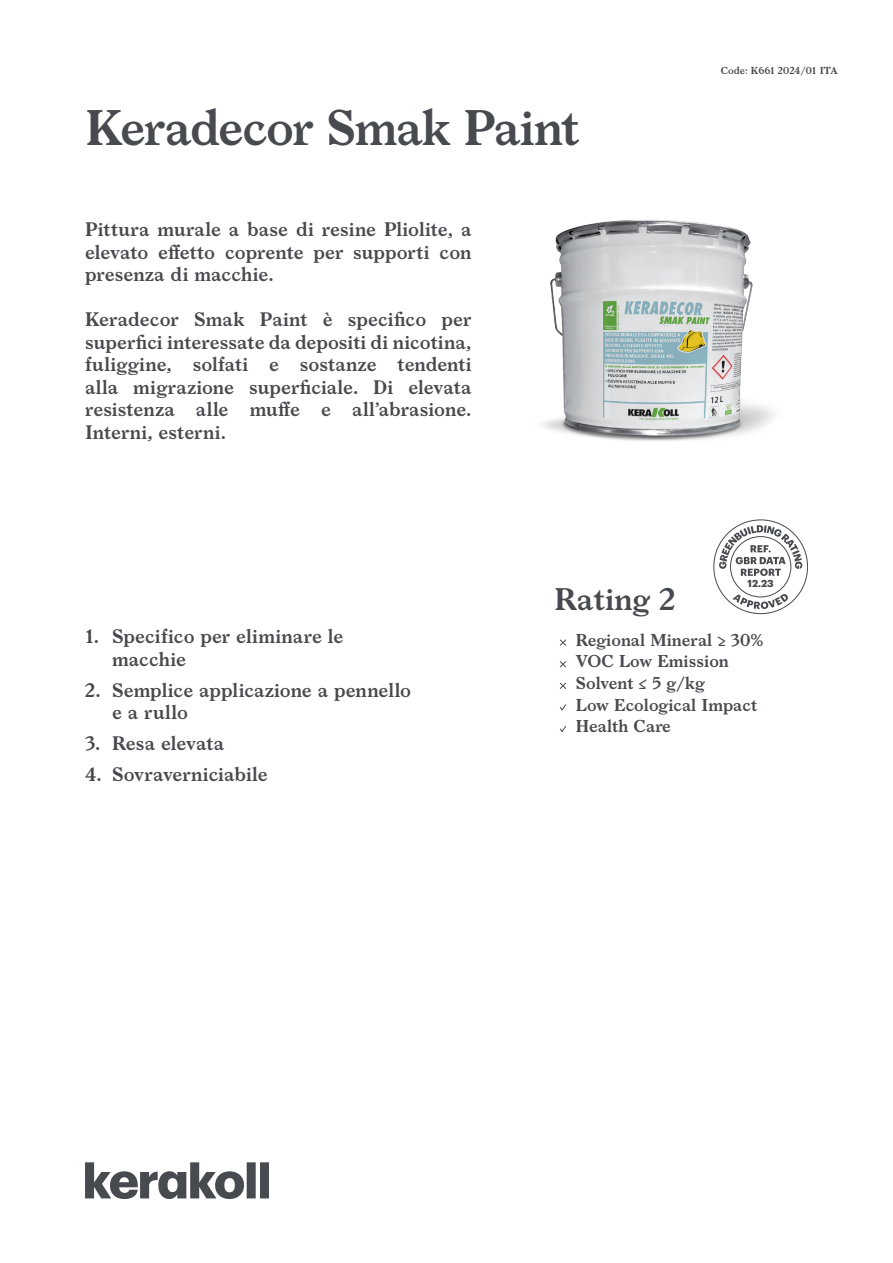
<style>
.page{position:relative;width:893px;height:1263px;background:#fff}
.page>*{position:absolute;margin:0;border:0;box-sizing:border-box;transform-origin:0 0}
.notag_cover_nome_prodotto{font:600 48px "Larish Neue";letter-spacing:-.03em;color:#474a4e}
.cover_eco{font:600 30px "Larish Neue";color:#474a4e}
.cover_descrizione_prodotto{font:600 18.75px/22.5px "Larish Neue";color:#474a4e;text-align:justify}
.notag_cover_voci_rating{font:600 16.5px "Larish Neue";color:#474a4e}
.cover_datareport{font:700 10.05px "Graphik";color:#474a4e}
.t1{font:600 9.75px "Larish Neue";color:#474a4e}
</style>
<div class="page">
<svg style="left:85px;top:1162px;width:184px;height:37px"></svg>
<svg style="left:713px;top:519px;width:95px;height:95px"></svg>
<svg style="left:559px;top:639px;width:8px;height:7px"></svg>
<svg style="left:559px;top:661px;width:8px;height:7px"></svg>
<svg style="left:559px;top:682px;width:8px;height:7px"></svg>
<svg style="left:559px;top:704px;width:8px;height:7px"></svg>
<svg style="left:559px;top:726px;width:8px;height:6px"></svg>
<img style="left:543px;top:219px;width:231px;height:222px">
<p class="notag_cover_nome_prodotto" style="left:85px;top:91px;width:496px">Keradecor Smak Paint</p>
<p class="cover_descrizione_prodotto" style="left:85px;top:217px;width:388px">Pittura murale a base di resine Pliolite, a elevato effetto coprente per supporti con presenza di macchie.</p>
<p class="cover_descrizione_prodotto" style="left:85px;top:307px;width:388px">Keradecor Smak Paint è specifico per superfici interessate da depositi di nicotina, fuliggine, solfati e sostanze tendenti alla migrazione superficiale. Di elevata resistenza alle muffe e all’abrasione.<br>Interni, esterni.</p>
<p class="t1" style="left:721px;top:63px;width:118px">Code: K661 2024/01 ITA</p>
<p class="cover_descrizione_prodotto" style="left:112px;top:624px;width:233px;text-indent:-27px">1. Specifico per eliminare le macchie</p>
<p class="cover_descrizione_prodotto" style="left:112px;top:677px;width:301px;text-indent:-27px">2. Semplice applicazione a pennello e a rullo</p>
<p class="cover_descrizione_prodotto" style="left:85px;top:731px;width:141px">3. Resa elevata</p>
<p class="cover_descrizione_prodotto" style="left:85px;top:762px;width:184px">4. Sovraverniciabile</p>
<p class="cover_datareport" style="left:748px;top:575px;width:28px">12.23</p>
<p class="cover_eco" style="left:554px;top:576px;width:123px">Rating 2</p>
<p class="notag_cover_voci_rating" style="left:576px;top:627px;width:189px">Regional Mineral ≥ 30%</p>
<p class="notag_cover_voci_rating" style="left:576px;top:649px;width:155px">VOC Low Emission</p>
<p class="notag_cover_voci_rating" style="left:576px;top:670px;width:130px">Solvent ≤ 5 g/kg</p>
<p class="notag_cover_voci_rating" style="left:576px;top:692px;width:183px">Low Ecological Impact</p>
<p class="notag_cover_voci_rating" style="left:576px;top:713px;width:97px">Health Care</p>
</div>
